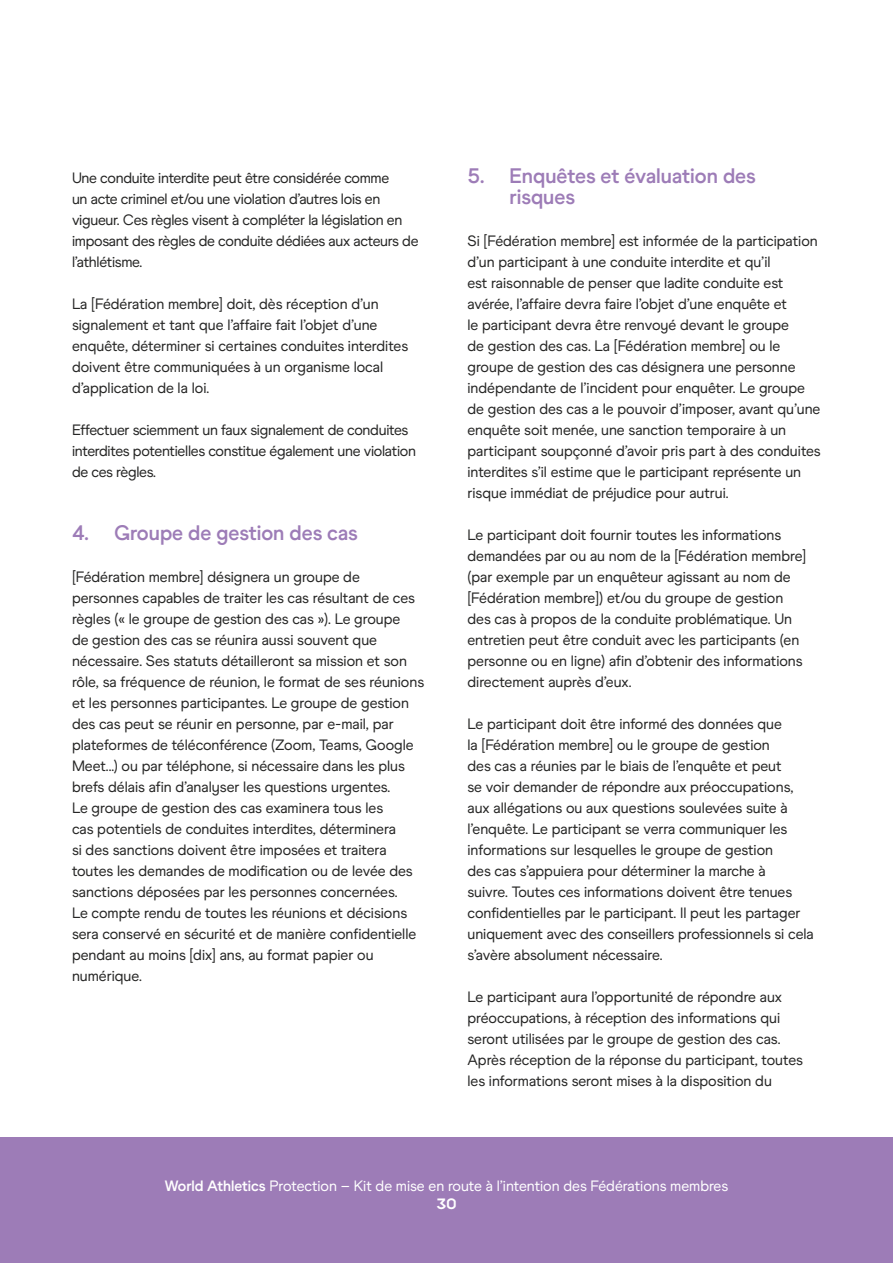
<style>
.page{position:relative;width:893px;height:1263px;background:#fff}
.page>*{position:absolute;margin:0;border:0;box-sizing:border-box;transform-origin:0 0}
.t1{font:700 21px/21px "World Athletics";color:#9d7cb7}
.Body_Text_A_10_14{font:15px/21px "World Athletics";color:#262625}
.Body_Text_A_10_14-2{font:15px/21px "World Athletics";letter-spacing:-.02em;color:#262625}
.t2{font:15px "World Athletics";color:#fff}
.t3{font:15px "World Athletics Headline";color:#fff}
.s1{font-weight:700}
</style>
<div class="page">
<div style="left:0;top:1137px;width:893px;height:126px;background:#9d7cb7"></div>
<p class="Body_Text_A_10_14-2" style="left:72px;top:167px;width:348px">Une conduite interdite peut être considérée comme<br>un acte criminel et/ou une violation d’autres lois en vigueur. Ces règles visent à compléter la législation en imposant des règles de conduite dédiées aux acteurs de l’athlétisme.</p>
<p class="Body_Text_A_10_14" style="left:72px;top:293px;width:338px">La [Fédération membre] doit, dès réception d’un signalement et tant que l’affaire fait l’objet d’une enquête, déterminer si certaines conduites interdites doivent être communiquées à un organisme local d’application de la loi.</p>
<p class="Body_Text_A_10_14-2" style="left:72px;top:419px;width:345px">Effectuer sciemment un faux signalement de conduites interdites potentielles constitue également une violation de ces règles.</p>
<p class="t1" style="left:72px;top:522px;width:287px">4. Groupe de gestion des cas</p>
<p class="Body_Text_A_10_14" style="left:72px;top:566px;width:354px">[Fédération membre] désignera un groupe de personnes capables de traiter les cas résultant de ces règles (« le groupe de gestion des cas »). Le groupe<br>de gestion des cas se réunira aussi souvent que nécessaire. Ses statuts détailleront sa mission et son rôle, sa fréquence de réunion, le format de ses réunions et les personnes participantes. Le groupe de gestion des cas peut se réunir en personne, par e-mail, par plateformes de téléconférence (Zoom, Teams, Google Meet...) ou par téléphone, si nécessaire dans les plus brefs délais afin d’analyser les questions urgentes.<br>Le groupe de gestion des cas examinera tous les<br>cas potentiels de conduites interdites, déterminera<br>si des sanctions doivent être imposées et traitera toutes les demandes de modification ou de levée des sanctions déposées par les personnes concernées.<br>Le compte rendu de toutes les réunions et décisions sera conservé en sécurité et de manière confidentielle pendant au moins [dix] ans, au format papier ou numérique.</p>
<p class="t1" style="left:509px;top:165px;width:248px;text-indent:-42px">5. Enquêtes et évaluation des risques</p>
<p class="Body_Text_A_10_14" style="left:467px;top:230px;width:355px">Si [Fédération membre] est informée de la participation d’un participant à une conduite interdite et qu’il<br>est raisonnable de penser que ladite conduite est avérée, l’affaire devra faire l’objet d’une enquête et<br>le participant devra être renvoyé devant le groupe<br>de gestion des cas. La [Fédération membre] ou le groupe de gestion des cas désignera une personne indépendante de l’incident pour enquêter. Le groupe de gestion des cas a le pouvoir d’imposer, avant qu’une enquête soit menée, une sanction temporaire à un participant soupçonné d’avoir pris part à des conduites interdites s’il estime que le participant représente un risque immédiat de préjudice pour autrui.</p>
<p class="Body_Text_A_10_14" style="left:467px;top:524px;width:340px">Le participant doit fournir toutes les informations demandées par ou au nom de la [Fédération membre] (par exemple par un enquêteur agissant au nom de [Fédération membre]) et/ou du groupe de gestion des cas à propos de la conduite problématique. Un entretien peut être conduit avec les participants (en personne ou en ligne) afin d’obtenir des informations directement auprès d’eux.</p>
<p class="Body_Text_A_10_14" style="left:467px;top:713px;width:348px">Le participant doit être informé des données que<br>la [Fédération membre] ou le groupe de gestion<br>des cas a réunies par le biais de l’enquête et peut<br>se voir demander de répondre aux préoccupations, aux allégations ou aux questions soulevées suite à l’enquête. Le participant se verra communiquer les informations sur lesquelles le groupe de gestion<br>des cas s’appuiera pour déterminer la marche à<br>suivre. Toutes ces informations doivent être tenues confidentielles par le participant. Il peut les partager uniquement avec des conseillers professionnels si cela s’avère absolument nécessaire.</p>
<p class="Body_Text_A_10_14" style="left:467px;top:986px;width:337px">Le participant aura l’opportunité de répondre aux préoccupations, à réception des informations qui seront utilisées par le groupe de gestion des cas.<br>Après réception de la réponse du participant, toutes les informations seront mises à la disposition du</p>
<p class="t2" style="left:165px;top:1177px;width:565px"><span class="s1">World Athletics</span> Protection – Kit de mise en route à l’intention des Fédérations membres</p>
<p class="t3" style="left:436px;top:1194px;width:22px">30</p>
</div>
